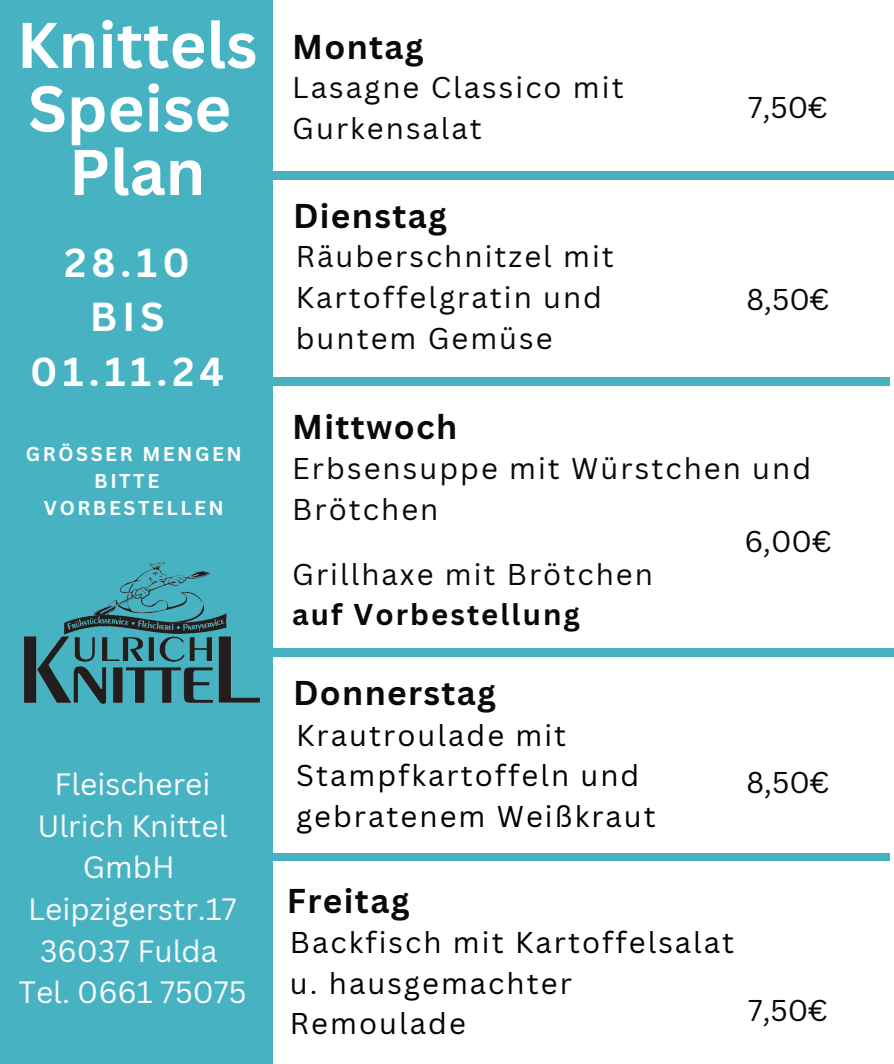
<style>
.page{position:relative;width:894px;height:1064px;background:#fff}
.page>*{position:absolute;margin:0;border:0;box-sizing:border-box;transform-origin:0 0}
.t1{font:700 63.15px/63.4px "Canva Sans";color:#fff;text-align:center}
.t2{font:700 39.3px/54.9px "Canva Sans";letter-spacing:.13em;color:#fff;text-align:center}
.t3{font:700 33.45px "Canva Sans";letter-spacing:.04em;color:#090909}
.t4{font:30px/41.7px "Canva Sans";color:#f9fafd;text-align:center}
.t5{font:29.25px/40.7px "Canva Sans";letter-spacing:.07em;color:#090909}
.t6{font:29.25px/40.5px "Canva Sans";letter-spacing:.07em;color:#000}
.t7{font:700 19.5px/27.2px "Canva Sans";letter-spacing:.13em;color:#fff}
.s1{font-weight:700}
</style>
<div class="page">
<div style="left:0;top:0;width:272px;height:1063px;background:#47b3c2"></div>
<div style="left:257px;top:377px;width:632px;height:8px;background:#47b3c2"></div>
<div style="left:260px;top:648px;width:632px;height:8px;background:#47b3c2"></div>
<div style="left:257px;top:852px;width:632px;height:8px;background:#47b3c2"></div>
<div style="left:272px;top:171px;width:621px;height:8px;background:#47b3c2"></div>
<img style="left:24px;top:562px;width:235px;height:141px">
<p class="t1" style="left:17px;top:12px;width:242px">Knittels<br>Speise<br>Plan</p>
<h4 class="t2" style="left:30px;top:234px;width:195px">28.10<br>BIS<br>01.11.24</h4>
<h4 class="t7" style="left:94px;top:439px;width:149px;text-indent:-68px">GRÖSSER MENGEN<br>BITTE</h4>
<h4 class="t7" style="left:44px;top:493px;width:181px">VORBESTELLEN</h4>
<h3 class="t4" style="left:18px;top:762px;width:229px">Fleischerei<br>Ulrich Knittel<br>GmbH<br>Leipzigerstr.17<br>36037 Fulda<br>Tel. 0661 75075</h3>
<h3 class="t3" style="left:292px;top:23px;width:133px">Montag</h3>
<h4 class="t5" style="left:292px;top:66px;width:333px">Lasagne Classico mit<br>Gurkensalat</h4>
<h4 class="t3" style="left:293px;top:192px;width:155px">Dienstag</h4>
<p class="t5" style="left:295px;top:236px;width:319px">Räuberschnitzel mit<br>Kartoffelgratin und buntem Gemüse</p>
<h4 class="t5" style="left:748px;top:86px;width:81px">7,50€</h4>
<h4 class="t5" style="left:746px;top:278px;width:84px">8,50€</h4>
<h2 class="t3" style="left:292px;top:403px;width:166px">Mittwoch</h2>
<p class="t5" style="left:292px;top:447px;width:520px">Erbsensuppe mit Würstchen und<br>Brötchen</p>
<p class="t5" style="left:292px;top:553px;width:362px">Grillhaxe mit Brötchen <span class="s1">auf Vorbestellung</span></p>
<h4 class="t3" style="left:293px;top:669px;width:204px">Donnerstag</h4>
<h4 class="t6" style="left:296px;top:713px;width:361px">Krautroulade mit<br>Stampfkartoffeln und gebratenem Weißkraut</h4>
<p class="t5" style="left:744px;top:520px;width:89px">6,00€</p>
<p class="t5" style="left:746px;top:761px;width:84px">8,50€</p>
<h3 class="t3" style="left:287px;top:876px;width:124px">Freitag</h3>
<h4 class="t6" style="left:290px;top:921px;width:446px">Backfisch mit Kartoffelsalat u. hausgemachter<br>Remoulade</h4>
<h3 class="t5" style="left:748px;top:989px;width:81px">7,50€</h3>
</div>
